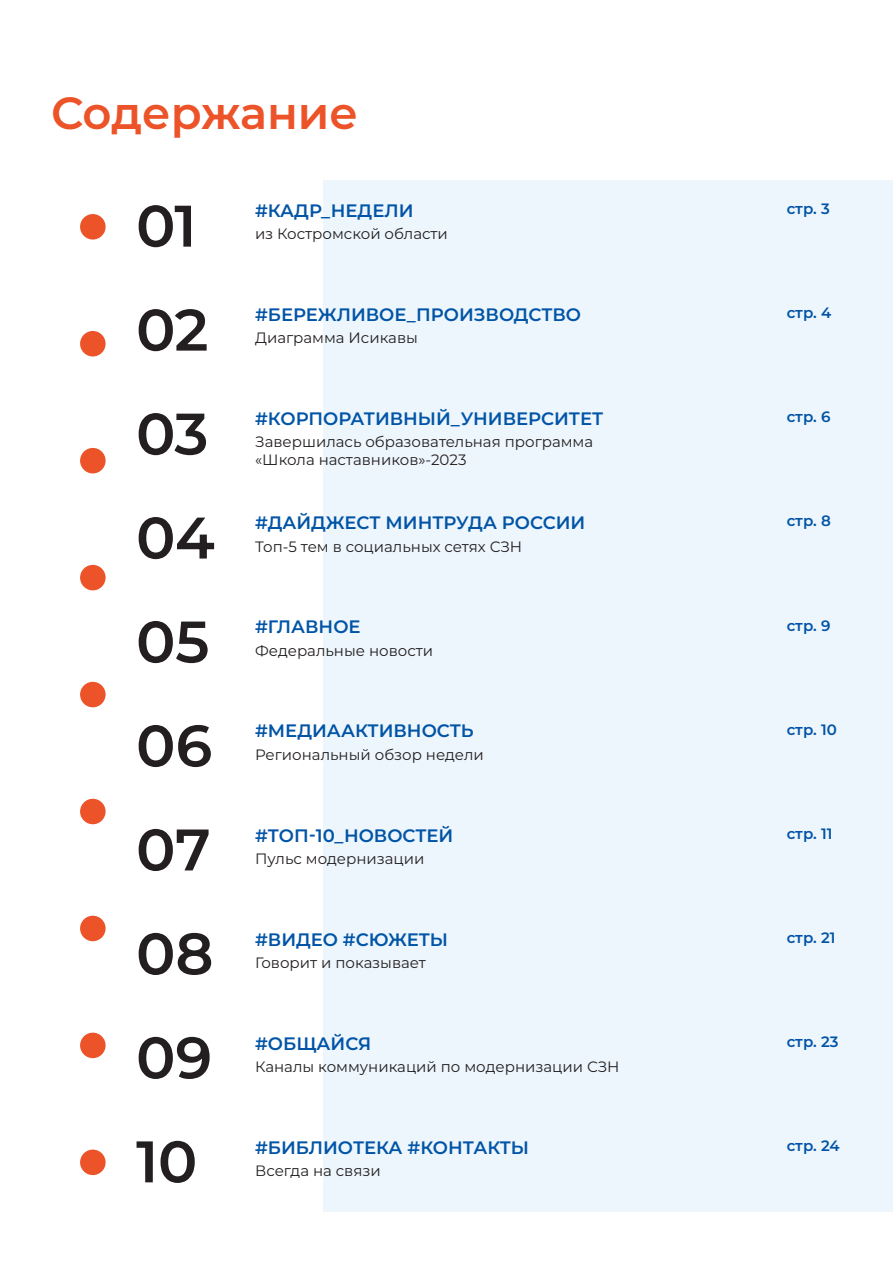
<style>
.page{position:relative;width:893px;height:1263px;background:#fff}
.page>*{position:absolute;margin:0;border:0;box-sizing:border-box;transform-origin:0 0}
.t1{font:600 58.5px/103.9px "Montserrat";letter-spacing:-.005em;color:#231f20}
.t2{font:600 45px "Montserrat";color:#ec5328}
.t3{font:600 18px "Montserrat";color:#0154a6}
.t4{font:15px/18px "Montserrat";color:#231f20}
.t5{font:600 15px "Montserrat";color:#0154a6}
</style>
<div class="page">
<div style="left:323px;top:181px;width:570px;height:1031px;background:#edf6fc"></div>
<div style="left:80px;top:214px;width:26px;height:26px;background:#ec5328;border-radius:50%"></div>
<div style="left:80px;top:1033px;width:26px;height:25px;background:#ec5328;border-radius:50%"></div>
<div style="left:80px;top:916px;width:26px;height:25px;background:#ec5328;border-radius:50%"></div>
<div style="left:80px;top:799px;width:26px;height:25px;background:#ec5328;border-radius:50%"></div>
<div style="left:80px;top:682px;width:26px;height:25px;background:#ec5328;border-radius:50%"></div>
<div style="left:80px;top:565px;width:26px;height:25px;background:#ec5328;border-radius:50%"></div>
<div style="left:80px;top:1149px;width:26px;height:26px;background:#ec5328;border-radius:50%"></div>
<div style="left:80px;top:331px;width:26px;height:25px;background:#ec5328;border-radius:50%"></div>
<div style="left:80px;top:448px;width:26px;height:25px;background:#ec5328;border-radius:50%"></div>
<h2 class="t2" style="left:51px;top:83px;width:309px">Содержание</h2>
<h1 class="t1" style="left:136px;top:172px;width:80px">01<br>02<br>03<br>04<br>05<br>06<br>07<br>08<br>09<br>10</h1>
<p class="t3" style="left:255px;top:199px;width:160px">#КАДР_НЕДЕЛИ</p>
<p class="t4" style="left:255px;top:225px;width:194px">из Костромской области</p>
<p class="t3" style="left:255px;top:303px;width:328px">#БЕРЕЖЛИВОЕ_ПРОИЗВОДСТВО</p>
<p class="t4" style="left:255px;top:329px;width:164px">Диаграмма Исикавы</p>
<p class="t3" style="left:255px;top:407px;width:350px">#КОРПОРАТИВНЫЙ_УНИВЕРСИТЕТ</p>
<p class="t4" style="left:255px;top:433px;width:340px">Завершилась образовательная программа «Школа наставников»-2023</p>
<p class="t3" style="left:255px;top:511px;width:332px">#ДАЙДЖЕСТ МИНТРУДА РОССИИ</p>
<p class="t4" style="left:255px;top:537px;width:269px">Топ-5 тем в социальных сетях СЗН</p>
<p class="t3" style="left:255px;top:615px;width:107px">#ГЛАВНОЕ</p>
<p class="t4" style="left:255px;top:641px;width:179px">Федеральные новости</p>
<p class="t3" style="left:255px;top:719px;width:220px">#МЕДИААКТИВНОСТЬ</p>
<p class="t4" style="left:255px;top:745px;width:230px">Региональный обзор недели</p>
<p class="t3" style="left:255px;top:823px;width:200px">#ТОП-10_НОВОСТЕЙ</p>
<p class="t4" style="left:255px;top:849px;width:171px">Пульс модернизации</p>
<p class="t3" style="left:255px;top:927px;width:194px">#ВИДЕО #СЮЖЕТЫ</p>
<p class="t4" style="left:255px;top:953px;width:172px">Говорит и показывает</p>
<p class="t3" style="left:255px;top:1031px;width:118px">#ОБЩАЙСЯ</p>
<p class="t4" style="left:255px;top:1057px;width:366px">Каналы коммуникаций по модернизации СЗН</p>
<p class="t3" style="left:255px;top:1135px;width:275px">#БИБЛИОТЕКА #КОНТАКТЫ</p>
<p class="t4" style="left:255px;top:1161px;width:127px">Всегда на связи</p>
<p class="t5" style="left:787px;top:199px;width:45px">стр. 3</p>
<p class="t5" style="left:787px;top:303px;width:46px">стр. 4</p>
<p class="t5" style="left:787px;top:407px;width:45px">стр. 6</p>
<p class="t5" style="left:787px;top:511px;width:46px">стр. 8</p>
<p class="t5" style="left:787px;top:615px;width:45px">стр. 9</p>
<p class="t5" style="left:787px;top:719px;width:52px">стр. 10</p>
<p class="t5" style="left:787px;top:823px;width:47px">стр. 11</p>
<p class="t5" style="left:787px;top:927px;width:50px">стр. 21</p>
<p class="t5" style="left:787px;top:1031px;width:53px">стр. 23</p>
<p class="t5" style="left:787px;top:1135px;width:55px">стр. 24</p>
</div>
